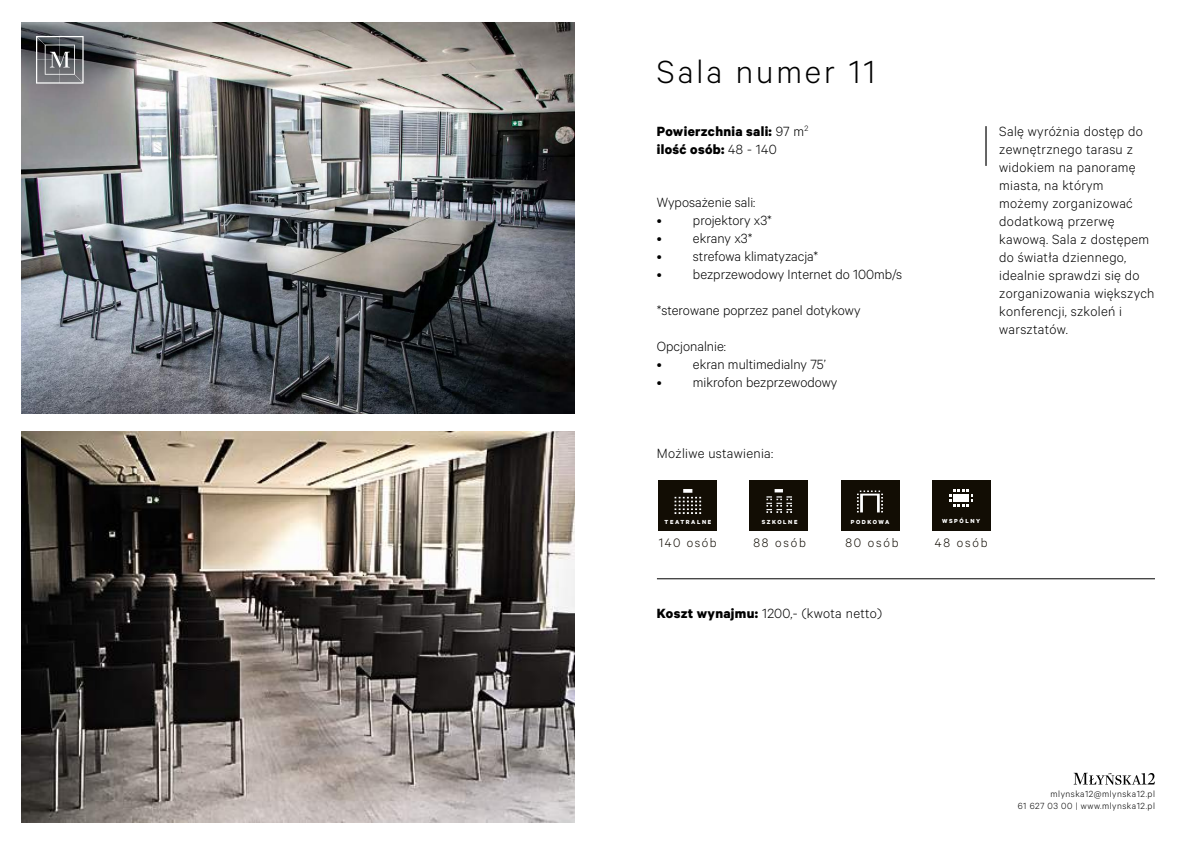
<style>
.page{position:relative;width:1191px;height:842px;background:#fff}
.page>*{position:absolute;margin:0;border:0;box-sizing:border-box;transform-origin:0 0}
.t1{font:300 36px "Calibre";letter-spacing:.08em;color:#000}
.t2{font:300 15px/18px "Calibre";letter-spacing:.015em;color:#000}
.t3{font:700 15px/18px "Calibre";letter-spacing:.02em;color:#000}
.t4{font:300 13.8px "Calibre";letter-spacing:.13em;color:#120d04}
.t5{font:300 10px/12px "Calibre";letter-spacing:.05em;color:#000;text-align:right}
.t6{font:700 6.6px "Calibre";letter-spacing:.24em;color:#fff}
.s1{font-weight:300}
.s2{font-weight:700}
</style>
<div class="page">
<svg style="left:1073px;top:773px;width:82px;height:12px"></svg>
<img style="left:21px;top:432px;width:553px;height:390px">
<img style="left:21px;top:23px;width:553px;height:390px">
<hr style="left:985px;top:126px;width:1px;height:40px;background:#000">
<hr style="left:657px;top:578px;width:498px;height:1px;background:#000">
<div style="left:658px;top:480px;width:58px;height:50px;background:#120d04"></div>
<div style="left:749px;top:480px;width:58px;height:50px;background:#120d04"></div>
<div style="left:841px;top:480px;width:58px;height:50px;background:#120d04"></div>
<div style="left:932px;top:480px;width:58px;height:50px;background:#120d04"></div>
<img style="left:674px;top:489px;width:28px;height:25px">
<img style="left:766px;top:489px;width:26px;height:24px">
<img style="left:857px;top:490px;width:26px;height:23px">
<svg style="left:949px;top:489px;width:23px;height:18px"></svg>
<svg style="left:36px;top:36px;width:48px;height:48px"></svg>
<h1 class="t1" style="left:657px;top:51px;width:220px">Sala numer 11</h1>
<p class="t3" style="left:657px;top:122px;width:153px">Powierzchnia sali: <span class="s1">97 m</span><sup>2 </sup>ilość osób: <span class="s1">48 - 140</span></p>
<p class="t2" style="left:657px;top:193px;width:100px">Wyposażenie sali:</p>
<p class="t2" style="left:657px;top:211px;width:116px">• projektory x3*</p>
<p class="t2" style="left:657px;top:229px;width:97px">• ekrany x3*</p>
<p class="t2" style="left:657px;top:247px;width:163px">• strefowa klimatyzacja*</p>
<p class="t2" style="left:657px;top:265px;width:247px">• bezprzewodowy Internet do 100mb/s</p>
<p class="t2" style="left:657px;top:301px;width:205px">*sterowane poprzez panel dotykowy</p>
<p class="t2" style="left:657px;top:337px;width:71px">Opcjonalnie:</p>
<p class="t2" style="left:657px;top:355px;width:170px">• ekran multimedialny 75’</p>
<p class="t2" style="left:657px;top:373px;width:182px">• mikrofon bezprzewodowy</p>
<p class="t2" style="left:657px;top:443px;width:118px">Możliwe ustawienia:</p>
<p class="t2" style="left:999px;top:122px;width:157px">Salę wyróżnia dostęp do zewnętrznego tarasu z widokiem na panoramę miasta, na którym możemy zorganizować dodatkową przerwę kawową. Sala z dostępem do światła dziennego, idealnie sprawdzi się do zorganizowania większych konferencji, szkoleń i warsztatów.</p>
<p class="t6" style="left:664px;top:518px;width:48px">TEATRALNE</p>
<p class="t6" style="left:761px;top:518px;width:37px">SZKOLNE</p>
<p class="t6" style="left:850px;top:518px;width:40px">PODKOWA</p>
<p class="t6" style="left:942px;top:517px;width:40px">WSPÓLNY</p>
<p class="t4" style="left:659px;top:535px;width:59px">140 osób</p>
<p class="t4" style="left:753px;top:535px;width:54px">88 osób</p>
<p class="t4" style="left:845px;top:535px;width:55px">80 osób</p>
<p class="t4" style="left:934px;top:535px;width:54px">48 osób</p>
<p class="t2" style="left:657px;top:604px;width:226px"><span class="s2">Koszt wynajmu:</span> 1200,- (kwota netto)</p>
<p class="t5" style="left:1017px;top:788px;width:139px">mlynska12@mlynska12.pl<br>61 627 03 00 | www.mlynska12.pl</p>
</div>
